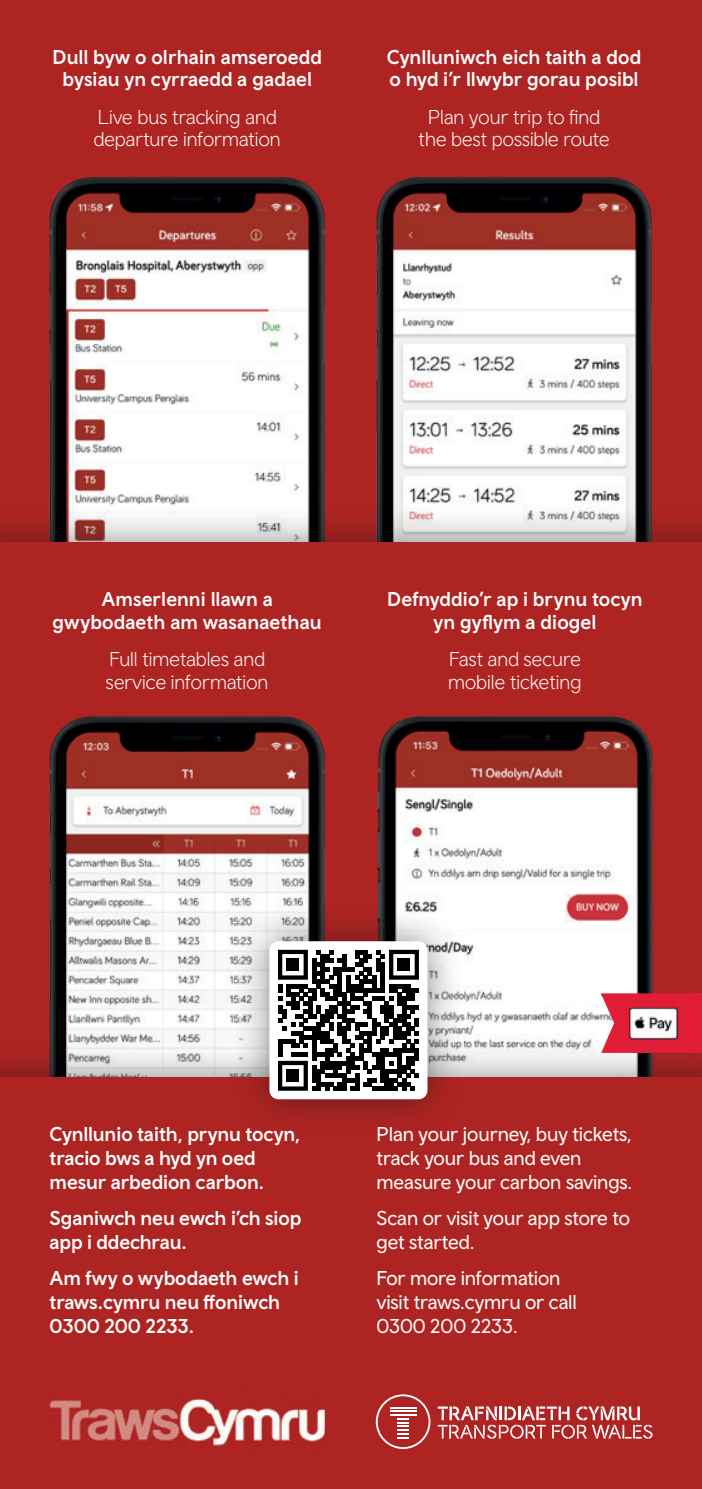
<style>
.page{position:relative;width:702px;height:1489px;background:#fff}
.page>*{position:absolute;margin:0;border:0;box-sizing:border-box;transform-origin:0 0}
.t1{font:500 20px/23.8px "Wales Sans Body";color:#fff}
.t2{font:20px/23.8px "Wales Sans Body";letter-spacing:-.01em;color:#fff}
.t3{font:300 20px/22.5px "Wales Sans Body";color:#fff}
</style>
<div class="page">
<div style="left:0;top:0;width:702px;height:573px;background:#ae2422"></div>
<img style="left:50px;top:177px;width:275px;height:328px">
<img style="left:376px;top:177px;width:275px;height:328px">
<div style="left:0;top:505px;width:702px;height:983px;background:#0f1214;opacity:.49"></div>
<div style="left:0;top:542px;width:702px;height:946px;background:#ae2422"></div>
<img style="left:50px;top:716px;width:275px;height:324px">
<img style="left:377px;top:716px;width:276px;height:324px">
<div style="left:0;top:1040px;width:702px;height:448px;background:#0f1214;opacity:.49"></div>
<div style="left:0;top:1077px;width:702px;height:411px;background:#ae2422"></div>
<img style="left:50px;top:1398px;width:275px;height:48px">
<img style="left:600px;top:993px;width:102px;height:59px">
<div style="left:234px;top:905px;width:230px;height:230px;background:#0f1214;opacity:.49"></div>
<svg style="left:269px;top:941px;width:158px;height:158px;background:#89898a"></svg>
<div style="left:286px;top:958px;width:13px;height:13px;background:#000001"></div>
<div style="left:397px;top:958px;width:13px;height:13px;background:#000001"></div>
<div style="left:286px;top:1069px;width:13px;height:13px;background:#000001"></div>
<svg style="left:438px;top:1406px;width:214px;height:32px"></svg>
<svg style="left:376px;top:1394px;width:54px;height:54px"></svg>
<p class="t1" style="left:53px;top:45px;width:271px;line-height:22.5px;text-align:center">Dull byw o olrhain amseroedd bysiau yn cyrraedd a gadael</p>
<p class="t3" style="left:94px;top:105px;width:188px">Live bus tracking and departure information</p>
<p class="t1" style="left:387px;top:45px;width:256px;line-height:22.5px">Cynlluniwch eich taith a dod o hyd i’r llwybr gorau posibl</p>
<p class="t3" style="left:418px;top:105px;width:192px;text-align:center">Plan your trip to find the best possible route</p>
<p class="t1" style="left:53px;top:587px;width:270px;line-height:22.5px;text-align:center">Amserlenni llawn a gwybodaeth am wasanaethau</p>
<p class="t3" style="left:106px;top:647px;width:164px">Full timetables and service information</p>
<p class="t1" style="left:387px;top:587px;width:257px;line-height:22.5px;text-align:center">Defnyddio’r ap i brynu tocyn yn gyflym a diogel</p>
<p class="t3" style="left:448px;top:647px;width:135px">Fast and secure mobile ticketing</p>
<p class="t1" style="left:50px;top:1121px;width:252px">Cynllunio taith, prynu tocyn, tracio bws a hyd yn oed mesur arbedion carbon.</p>
<p class="t1" style="left:50px;top:1205px;width:253px">Sganiwch neu ewch i’ch siop app i ddechrau.</p>
<p class="t1" style="left:50px;top:1265px;width:250px">Am fwy o wybodaeth ewch i traws.cymru neu ffoniwch<br>0300 200 2233.</p>
<p class="t2" style="left:376px;top:1121px;width:257px">Plan your journey, buy tickets, track your bus and even measure your carbon savings.</p>
<p class="t2" style="left:376px;top:1205px;width:255px">Scan or visit your app store to get started.</p>
<p class="t2" style="left:376px;top:1265px;width:202px">For more information visit traws.cymru or call<br>0300 200 2233.</p>
</div>
